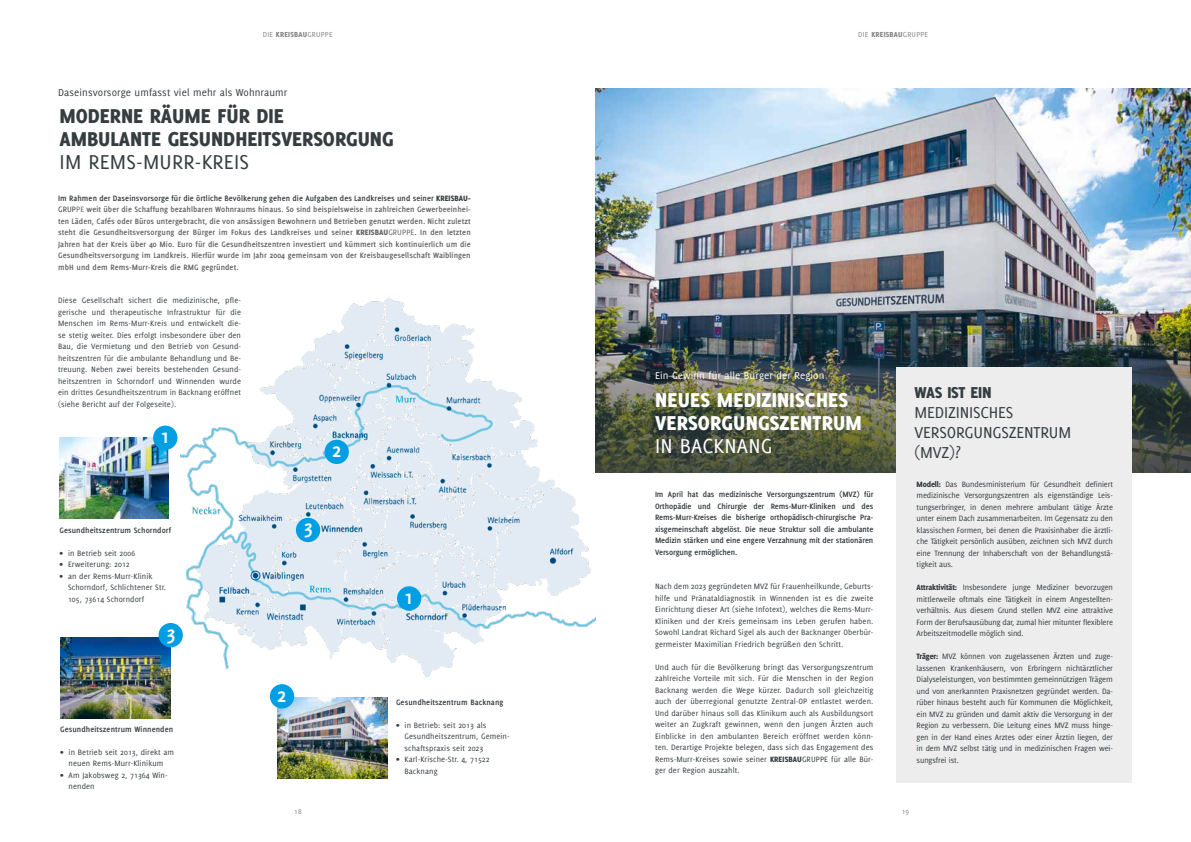
<style>
.page{position:relative;width:1191px;height:842px;background:#fff}
.page>*{position:absolute;margin:0;border:0;box-sizing:border-box;transform-origin:0 0}
.t1{font:800 22px/23px "Delicious";color:#353d40}
.t2{font:800 22px/23px "Delicious";letter-spacing:.01em;color:#fff}
.t3{font:22px "Delicious";letter-spacing:.01em;color:#353d40}
.t4{font:22px "Delicious";letter-spacing:.01em;color:#fff}
.t5{font:700 21.2px "Delicious";color:#fff}
.t6{font:17.3px/19.8px "Delicious";letter-spacing:-.01em;color:#353d40}
.t7{font:800 17.3px "Delicious";letter-spacing:-.01em;color:#353d40}
.t8{font:11px "Delicious";letter-spacing:.01em;color:#353d40}
.t9{font:11px "Delicious";letter-spacing:.01em;color:#fff}
.t10{font:8.5px/11.5px "Delicious";letter-spacing:.01em;color:#353d40;text-align:justify}
.t11{font:700 8.5px/11.5px "Delicious";letter-spacing:.01em;color:#646363;text-align:justify}
.t12{font:700 8.5px/11.5px "Delicious";letter-spacing:.01em;color:#353d40;text-align:justify}
.t13{font:8px "Delicious";letter-spacing:.03em;color:#878787}
.s1{font-weight:800}
.s2{color:#353d40}
.s3{font-weight:800;color:#353d40}
.s4{font-weight:400;color:#353d40}
.s5{font-weight:400}
</style>
<div class="page">
<img style="left:180px;top:298px;width:415px;height:379px">
<img style="left:595px;top:88px;width:596px;height:385px">
<div style="left:896px;top:367px;width:235px;height:415px;background:#ededed"></div>
<img style="left:60px;top:637px;width:111px;height:81px">
<img style="left:278px;top:697px;width:109px;height:81px">
<img style="left:60px;top:438px;width:109px;height:80px">
<div style="left:153px;top:426px;width:24px;height:24px;background:#009fe3;border-radius:50%"></div>
<div style="left:296px;top:518px;width:24px;height:24px;background:#009fe3;border-radius:50%"></div>
<div style="left:158px;top:623px;width:25px;height:24px;background:#009fe3;border-radius:50%"></div>
<div style="left:397px;top:586px;width:24px;height:25px;background:#009fe3;border-radius:50%"></div>
<div style="left:270px;top:684px;width:24px;height:24px;background:#009fe3;border-radius:50%"></div>
<div style="left:324px;top:440px;width:25px;height:24px;background:#009fe3;border-radius:50%"></div>
<p class="t13" style="left:263px;top:30px;width:72px">DIE <span class="s1">KREISBAU</span>GRUPPE</p>
<p class="t13" style="left:858px;top:30px;width:72px">DIE <span class="s1">KREISBAU</span>GRUPPE</p>
<p class="t8" style="left:58px;top:86px;width:231px">Daseinsvorsorge umfasst viel mehr als Wohnraumr</p>
<h1 class="t1" style="left:60px;top:104px;width:336px">MODERNE RÄUME FÜR DIE<br>AMBULANTE GESUNDHEITSVERSORGUNG</h1>
<h1 class="t3" style="left:60px;top:149px;width:191px">IM REMS-MURR-KREIS</h1>
<p class="t11" style="left:58px;top:192px;width:414px"><span class="s2">Im Rahmen der Daseinsvorsorge für die örtliche Bevölkerung gehen die Aufgaben des Landkreises und seiner</span> <span class="s3">KREISBAU-</span><span class="s4">GRUP</span><span class="s5">PE</span> weit über die Schaffung bezahlbaren Wohnraums hinaus. So sind beispielsweise in zahlreichen Gewerbeeinhei&shy;ten Läden, Cafés oder Büros untergebracht, die von ansässigen Bewohnern und Betrieben genutzt werden. Nicht zuletzt steht die Gesundheitsversorgung der Bürger im Fokus des Landkreises und seiner <span class="s1">KREISBAU</span><span class="s5">GRUPPE</span>. In den letzten Jahren hat der Kreis über 40 Mio. Euro für die Gesundheitszentren investiert und kümmert sich kontinuierlich um die Gesundheitsversorgung im Landkreis. Hierfür wurde im Jahr 2004 gemeinsam von der Kreisbaugesellschaft Waiblingen mbH und dem Rems-Murr-Kreis die RMG gegründet.</p>
<p class="t10" style="left:58px;top:295px;width:184px">Diese Gesellschaft sichert die medizinische, pfle&shy;gerische und therapeutische Infrastruktur für die Menschen im Rems-Murr-Kreis und entwickelt die&shy;se stetig weiter. Dies erfolgt insbesondere über den Bau, die Vermietung und den Betrieb von Gesund&shy;heitszentren für die ambulante Behandlung und Be&shy;treuung. Neben zwei bereits bestehenden Gesund&shy;heitszentren in Schorndorf und Winnenden wurde ein drittes Gesundheitszentrum in Backnang eröffnet (siehe Bericht auf der Folgeseite).</p>
<h2 class="t5" style="left:160px;top:424px;width:11px">1</h2>
<p class="t12" style="left:60px;top:524px;width:113px">Gesundheitszentrum Schorndorf</p>
<p class="t10" style="left:60px;top:547px;width:77px">• in Betrieb seit 2006</p>
<p class="t10" style="left:60px;top:558px;width:72px">• Erweiterung: 2012</p>
<p class="t10" style="left:68px;top:570px;width:99px;text-align:left;text-indent:-8px">• an der Rems-Murr-Klinik<br>Schorndorf, Schlichtener Str.<br>105, 73614 Schorndorf</p>
<h2 class="t5" style="left:166px;top:621px;width:11px">3</h2>
<p class="t12" style="left:60px;top:723px;width:114px">Gesundheitszentrum Winnenden</p>
<p class="t10" style="left:60px;top:746px;width:115px;text-align:center">• in Betrieb seit 2013, direkt am neuen Rems-Murr-Klinikum</p>
<p class="t10" style="left:69px;top:769px;width:100px;text-indent:-9px">• Am Jakobsweg 2, 71364 Win&shy;nenden</p>
<h2 class="t5" style="left:332px;top:438px;width:11px">2</h2>
<h2 class="t5" style="left:303px;top:515px;width:11px">3</h2>
<h2 class="t5" style="left:277px;top:683px;width:11px">2</h2>
<h2 class="t5" style="left:404px;top:585px;width:11px">1</h2>
<p class="t12" style="left:396px;top:696px;width:109px">Gesundheitszentrum Backnang</p>
<p class="t10" style="left:404px;top:719px;width:107px;text-align:left;text-indent:-8px">• in Betrieb: seit 2013 als<br>Gesundheitszentrum, Gemein&shy;schaftspraxis seit 2023</p>
<p class="t10" style="left:404px;top:753px;width:87px;text-indent:-8px">• Karl-Krische-Str. 4, 71522<br>Backnang</p>
<p class="t9" style="left:655px;top:370px;width:171px">Ein Gewinn für alle Bürger der Region</p>
<h1 class="t2" style="left:655px;top:388px;width:208px">NEUES MEDIZINISCHES<br>VERSORGUNGSZENTRUM</h1>
<h1 class="t4" style="left:655px;top:433px;width:119px">IN BACKNANG</h1>
<p class="t12" style="left:655px;top:489px;width:220px">Im April hat das medizinische Versorgungszentrum (MVZ) für Orthopädie und Chirurgie der Rems-Murr-Kliniken und des Rems-Murr-Kreises die bisherige orthopädisch-chirurgische Pra&shy;xisgemeinschaft abgelöst. Die neue Struktur soll die ambulante Medizin stärken und eine engere Verzahnung mit der stationären Versorgung ermöglichen.</p>
<p class="t10" style="left:655px;top:581px;width:220px">Nach dem 2023 gegründeten MVZ für Frauenheilkunde, Geburts&shy;hilfe und Pränataldiagnostik in Winnenden ist es die zweite Einrichtung dieser Art (siehe Infotext), welches die Rems-Murr-Kliniken und der Kreis gemeinsam ins Leben gerufen haben.<br>Sowohl Landrat Richard Sigel als auch der Backnanger Oberbür&shy;germeister Maximilian Friedrich begrüßen den Schritt.</p>
<p class="t10" style="left:655px;top:661px;width:220px">Und auch für die Bevölkerung bringt das Versorgungszentrum zahlreiche Vorteile mit sich. Für die Menschen in der Region Backnang werden die Wege kürzer. Dadurch soll gleichzeitig auch der überregional genutzte Zentral-OP entlastet werden.<br>Und darüber hinaus soll das Klinikum auch als Ausbildungsort weiter an Zugkraft gewinnen, wenn den jungen Ärzten auch Einblicke in den ambulanten Bereich eröffnet werden könn&shy;ten. Derartige Projekte belegen, dass sich das Engagement des Rems-Murr-Kreises sowie seiner <span class="s1">KREISBAU</span>GRUPPE für alle Bür&shy;ger der Region auszahlt.</p>
<h3 class="t7" style="left:914px;top:383px;width:79px">WAS IST EIN</h3>
<h3 class="t6" style="left:914px;top:402px;width:158px">MEDIZINISCHES<br>VERSORGUNGSZENTRUM (MVZ)?</h3>
<p class="t10" style="left:916px;top:478px;width:198px"><span class="s1">Modell:</span> Das Bundesministerium für Gesundheit definiert medizinische Versorgungszentren als eigenständige Leis&shy;tungserbringer, in denen mehrere ambulant tätige Ärzte unter einem Dach zusammenarbeiten. Im Gegensatz zu den klassischen Formen, bei denen die Praxisinhaber die ärztli&shy;che Tätigkeit persönlich ausüben, zeichnen sich MVZ durch eine Trennung der Inhaberschaft von der Behandlungstä&shy;tigkeit aus.</p>
<p class="t10" style="left:916px;top:581px;width:198px"><span class="s1">Attraktivität:</span> Insbesondere junge Mediziner bevorzugen mittlerweile oftmals eine Tätigkeit in einem Angestellten&shy;verhältnis. Aus diesem Grund stellen MVZ eine attraktive Form der Berufsausübung dar, zumal hier mitunter flexiblere Arbeitszeitmodelle möglich sind.</p>
<p class="t10" style="left:916px;top:650px;width:198px"><span class="s1">Träger:</span> MVZ können von zugelassenen Ärzten und zuge&shy;lassenen Krankenhäusern, von Erbringern nichtärztlicher Dialyseleistungen, von bestimmten gemeinnützigen Trägern und von anerkannten Praxisnetzen gegründet werden. Da&shy;rüber hinaus besteht auch für Kommunen die Möglichkeit, ein MVZ zu gründen und damit aktiv die Versorgung in der Region zu verbessern. Die Leitung eines MVZ muss hinge&shy;gen in der Hand eines Arztes oder einer Ärztin liegen, der in dem MVZ selbst tätig und in medizinischen Fragen wei&shy;sungsfrei ist.</p>
<p class="t13" style="left:294px;top:807px;width:9px">18</p>
<p class="t13" style="left:901px;top:807px;width:9px">19</p>
</div>
